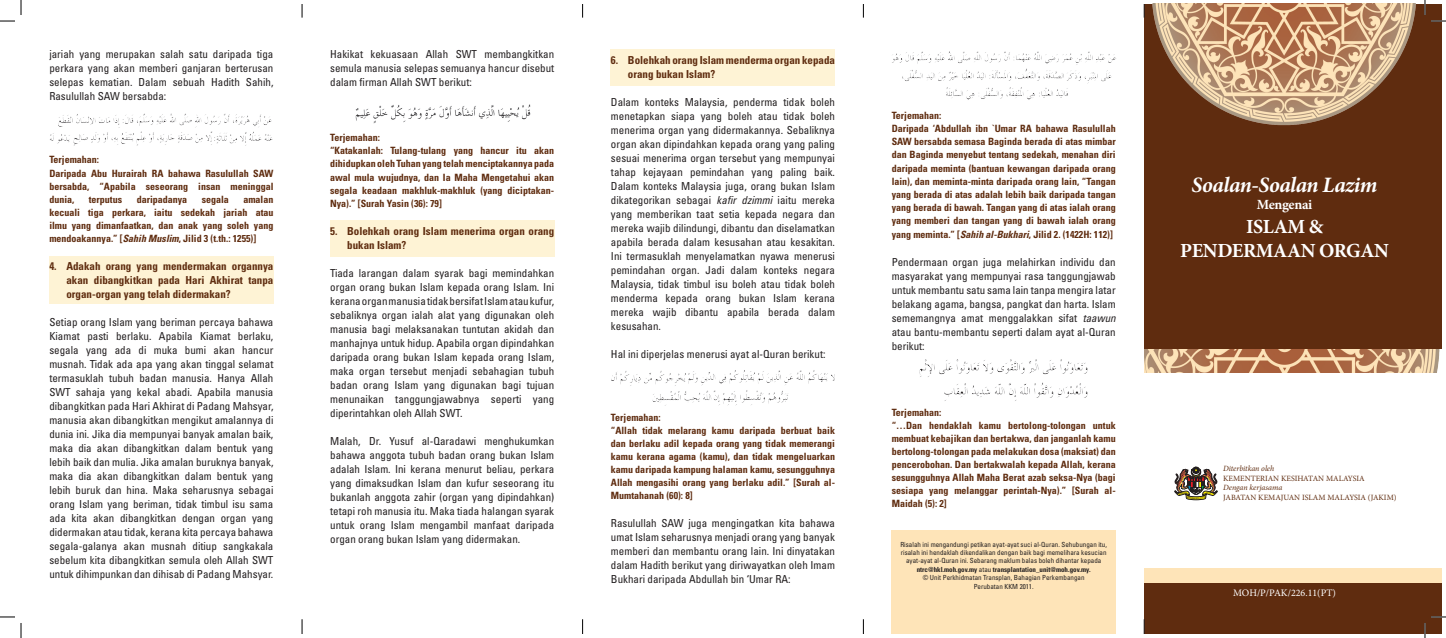
<style>
.page{position:relative;width:1446px;height:638px;background:#fff}
.page>*{position:absolute;margin:0;border:0;box-sizing:border-box;transform-origin:0 0}
.t1{font:italic 700 22px "Minion Pro";letter-spacing:-.02em;color:#fff}
.t2{font:700 20px "Minion Pro";letter-spacing:-.02em;color:#fff}
.t3{font:700 14px "Minion Pro";letter-spacing:-.025em;color:#fff}
.t4{font:condensed 11px/14px "Univers";color:#231f20;text-align:justify}
.List_Paragraph{font:700 condensed 11px/14px "Univers";color:#5f2c0f}
.t5{font:700 condensed 10px/13px "Univers";color:#5f2c0f;text-align:justify}
.t6{font:10px "Minion Pro";color:#fff}
.t7{font:8px "Minion Pro";color:#5f2c0f}
.t8{font:italic 8px "Minion Pro";letter-spacing:-.005em;color:#5f2c0f}
.t9{font:condensed 7px/8.4px "Univers";color:#231f20;text-align:center}
.s1{font-style:italic}
.s2{font-weight:700}
</style>
<div class="page">
<div style="left:1144px;top:580px;width:297px;height:53px;background:#5f2c0f"></div>
<div style="left:891px;top:530px;width:224px;height:103px;background:#fee4b8"></div>
<div style="left:611px;top:49px;width:224px;height:36px;background:#fef3d5"></div>
<div style="left:330px;top:220px;width:224px;height:36px;background:#fef3d5"></div>
<div style="left:49px;top:256px;width:224px;height:48px;background:#fef3d5"></div>
<img style="left:1144px;top:348px;width:297px;height:24px">
<div style="left:1144px;top:4px;width:297px;height:344px;background:#5f2c0f"></div>
<img style="left:1144px;top:4px;width:272px;height:122px">
<div style="left:1144px;top:568px;width:297px;height:14px;background:#fee4b8"></div>
<svg style="left:863px;top:619px;width:1px;height:14px"></svg>
<svg style="left:582px;top:619px;width:1px;height:14px"></svg>
<svg style="left:302px;top:619px;width:1px;height:14px"></svg>
<svg style="left:863px;top:4px;width:1px;height:14px"></svg>
<svg style="left:582px;top:4px;width:1px;height:14px"></svg>
<svg style="left:302px;top:4px;width:1px;height:14px"></svg>
<svg style="left:1143px;top:619px;width:1px;height:14px"></svg>
<svg style="left:1143px;top:4px;width:1px;height:14px"></svg>
<img style="left:355px;top:104px;width:176px;height:20px">
<img style="left:50px;top:113px;width:223px;height:33px">
<img style="left:611px;top:370px;width:223px;height:36px">
<img style="left:892px;top:51px;width:224px;height:49px">
<img style="left:919px;top:359px;width:169px;height:42px">
<svg style="left:1174px;top:466px;width:43px;height:33px"></svg>
<svg style="left:0;top:0;width:22px;height:22px"></svg>
<svg style="left:0;top:616px;width:22px;height:21px"></svg>
<svg style="left:1424px;top:0;width:21px;height:22px"></svg>
<svg style="left:1424px;top:616px;width:21px;height:21px"></svg>
<p class="t4" style="left:49px;top:47px;width:225px">jariah yang merupakan salah satu daripada tiga perkara yang akan memberi ganjaran berterusan selepas kematian. Dalam sebuah Hadith Sahih, Rasulullah SAW bersabda:</p>
<p class="t5" style="left:49px;top:153px;width:51px">Terjemahan:</p>
<p class="t5" style="left:49px;top:166px;width:225px">Daripada Abu Hurairah RA bahawa Rasulullah SAW bersabda, “Apabila seseorang insan meninggal dunia,</p>
<p class="t5" style="left:49px;top:192px;width:225px;text-indent:194px">amalan kecuali tiga perkara, iaitu sedekah jariah atau ilmu yang dimanfaatkan, dan anak yang soleh yang mendoakannya.” [<span class="s1">Sahih Muslim</span>, Jilid 3 (t.th.: 1255)]</p>
<p class="List_Paragraph" style="left:66px;top:258px;width:208px;text-align:justify;text-indent:-17px">4. Adakah orang yang mendermakan organnya akan dibangkitkan pada Hari Akhirat tanpa organ-organ yang telah didermakan?</p>
<p class="t4" style="left:49px;top:314px;width:225px">Setiap orang Islam yang beriman percaya bahawa Kiamat pasti berlaku. Apabila Kiamat berlaku, segala yang ada di muka bumi akan hancur musnah. Tidak ada apa yang akan tinggal selamat termasuklah tubuh badan manusia. Hanya Allah SWT sahaja yang kekal abadi. Apabila manusia dibangkitkan pada Hari Akhirat di Padang Mahsyar, manusia akan dibangkitkan mengikut amalannya di dunia ini. Jika dia mempunyai banyak amalan baik, maka dia akan dibangkitkan dalam bentuk yang lebih baik dan mulia. Jika amalan buruknya banyak, maka dia akan dibangkitkan dalam bentuk yang lebih buruk dan hina. Maka seharusnya sebagai orang Islam yang beriman, tidak timbul isu sama ada kita akan dibangkitkan dengan organ yang didermakan atau tidak, kerana kita percaya bahawa segala-galanya akan musnah ditiup sangkakala sebelum kita dibangkitkan semula oleh Allah SWT untuk dihimpunkan dan dihisab di Padang Mahsyar.</p>
<p class="t5" style="left:89px;top:192px;width:35px">terputus</p>
<p class="t5" style="left:137px;top:192px;width:52px">daripadanya</p>
<p class="t5" style="left:202px;top:192px;width:29px">segala</p>
<p class="t4" style="left:330px;top:47px;width:225px">Hakikat kekuasaan Allah SWT membangkitkan semula manusia selepas semuanya hancur disebut dalam firman Allah SWT berikut:</p>
<p class="t5" style="left:330px;top:131px;width:51px">Terjemahan:</p>
<p class="t5" style="left:330px;top:144px;width:225px">“Katakanlah: Tulang-tulang yang hancur itu akan dihidupkan oleh Tuhan yang telah menciptakannya pada awal mula wujudnya, dan Ia Maha Mengetahui akan segala keadaan makhluk-makhluk (yang diciptakan-Nya).” [Surah Yasin (36): 79]</p>
<p class="List_Paragraph" style="left:347px;top:223px;width:208px;text-indent:-17px">5. Bolehkah orang Islam menerima organ orang bukan Islam?</p>
<p class="t4" style="left:330px;top:265px;width:225px">Tiada larangan dalam syarak bagi memindahkan organ orang bukan Islam kepada orang Islam. Ini kerana organ manusia tidak bersifat Islam atau kufur, sebaliknya organ ialah alat yang digunakan oleh manusia bagi melaksanakan tuntutan akidah dan manhajnya untuk hidup. Apabila organ dipindahkan daripada orang bukan Islam kepada orang Islam, maka organ tersebut menjadi sebahagian tubuh badan orang Islam yang digunakan bagi tujuan menunaikan tanggungjawabnya seperti yang diperintahkan oleh Allah SWT.</p>
<p class="t4" style="left:330px;top:433px;width:225px">Malah, Dr. Yusuf al-Qaradawi menghukumkan bahawa anggota tubuh badan orang bukan Islam adalah Islam. Ini kerana menurut beliau, perkara yang dimaksudkan Islam dan kufur seseorang itu bukanlah anggota zahir (organ yang dipindahkan) tetapi roh manusia itu. Maka tiada halangan syarak untuk orang Islam mengambil manfaat daripada organ orang bukan Islam yang didermakan.</p>
<p class="List_Paragraph" style="left:628px;top:52px;width:208px;text-indent:-17px">6. Bolehkah orang Islam menderma organ kepada orang bukan Islam?</p>
<p class="t4" style="left:611px;top:94px;width:225px">Dalam konteks Malaysia, penderma tidak boleh menetapkan siapa yang boleh atau tidak boleh menerima organ yang didermakannya. Sebaliknya organ akan dipindahkan kepada orang yang paling sesuai menerima organ tersebut yang mempunyai tahap kejayaan pemindahan yang paling baik.<br>Dalam konteks Malaysia juga, orang bukan Islam dikategorikan sebagai <span class="s1">kafir dzimmi</span> iaitu mereka yang memberikan taat setia kepada negara dan mereka wajib dilindungi, dibantu dan diselamatkan apabila berada dalam kesusahan atau kesakitan.<br>Ini termasuklah menyelamatkan nyawa menerusi pemindahan organ. Jadi dalam konteks negara Malaysia, tidak timbul isu boleh atau tidak boleh menderma kepada orang bukan Islam kerana mereka wajib dibantu apabila berada dalam kesusahan.</p>
<p class="t4" style="left:611px;top:346px;width:216px">Hal ini diperjelas menerusi ayat al-Quran berikut:</p>
<p class="t5" style="left:611px;top:410px;width:51px">Terjemahan:</p>
<p class="t5" style="left:611px;top:423px;width:225px">“Allah tidak melarang kamu daripada berbuat baik dan berlaku adil kepada orang yang tidak memerangi kamu kerana agama (kamu), dan tidak mengeluarkan kamu daripada kampung halaman kamu, sesungguhnya Allah mengasihi orang yang berlaku adil.” [Surah al-Mumtahanah (60): 8]</p>
<p class="t4" style="left:611px;top:515px;width:225px">Rasulullah SAW juga mengingatkan kita bahawa umat Islam seharusnya menjadi orang yang banyak memberi dan membantu orang lain. Ini dinyatakan dalam Hadith berikut yang diriwayatkan oleh Imam Bukhari daripada Abdullah bin ‘Umar RA:</p>
<p class="t5" style="left:891px;top:109px;width:51px">Terjemahan:</p>
<p class="t5" style="left:891px;top:122px;width:225px">Daripada ‘Abdullah ibn `Umar RA bahawa Rasulullah SAW bersabda semasa Baginda berada di atas mimbar dan Baginda menyebut tentang sedekah, menahan diri daripada meminta (bantuan kewangan daripada orang lain), dan meminta-minta daripada orang lain, “Tangan yang berada di atas adalah lebih baik daripada tangan yang berada di bawah. Tangan yang di atas ialah orang yang memberi dan tangan yang di bawah ialah orang</p>
<p class="t5" style="left:891px;top:227px;width:223px">yang meminta.” [<span class="s1">Sahih al-Bukhari</span>, Jilid 2. (1422H: 112)]</p>
<p class="t4" style="left:891px;top:254px;width:225px">Pendermaan organ juga melahirkan individu dan masyarakat yang mempunyai rasa tanggungjawab untuk membantu satu sama lain tanpa mengira latar belakang agama, bangsa, pangkat dan harta. Islam sememangnya amat menggalakkan sifat <span class="s1">taawun </span>atau bantu-membantu seperti dalam ayat al-Quran berikut:</p>
<p class="t5" style="left:891px;top:405px;width:51px">Terjemahan:</p>
<p class="t5" style="left:891px;top:418px;width:225px">“…Dan hendaklah kamu bertolong-tolongan untuk membuat kebajikan dan bertakwa, dan janganlah kamu bertolong-tolongan pada melakukan dosa (maksiat) dan pencerobohan. Dan bertakwalah kepada Allah, kerana sesungguhnya Allah Maha Berat azab seksa-Nya (bagi sesiapa yang melanggar perintah-Nya).” [Surah al-Maidah (5): 2]</p>
<p class="t9" style="left:900px;top:539px;width:208px">Risalah ini mengandungi petikan ayat-ayat suci al-Quran. Sehubungan itu, risalah ini hendaklah dikendalikan dengan baik bagi memelihara kesucian ayat-ayat al-Quran ini. Sebarang maklum balas boleh dihantar kepada <span class="s2">ntrc@hkl.moh.gov.my</span> atau <span class="s2">transplantation_unit@moh.gov.my.</span></p>
<p class="t9" style="left:922px;top:573px;width:163px">© Unit Perkhidmatan Transplan, Bahagian Perkembangan</p>
<p class="t9" style="left:973px;top:581px;width:61px">Perubatan KKM 2011.</p>
<p class="t1" style="left:1191px;top:169px;width:187px">Soalan-Soalan Lazim</p>
<p class="t3" style="left:1256px;top:195px;width:57px">Mengenai</p>
<p class="t2" style="left:1245px;top:212px;width:78px">ISLAM &amp;</p>
<p class="t2" style="left:1180px;top:236px;width:210px">PENDERMAAN ORGAN</p>
<p class="t8" style="left:1222px;top:462px;width:52px">Diterbitkan oleh</p>
<p class="t7" style="left:1222px;top:472px;width:143px">KEMENTERIAN KESIHATAN MALAYSIA</p>
<p class="t8" style="left:1222px;top:482px;width:61px">Dengan kerjasama</p>
<p class="t7" style="left:1222px;top:491px;width:175px">JABATAN KEMAJUAN ISLAM MALAYSIA (JAKIM)</p>
<p class="t6" style="left:1232px;top:585px;width:104px">MOH/P/PAK/226.11(PT)</p>
</div>
